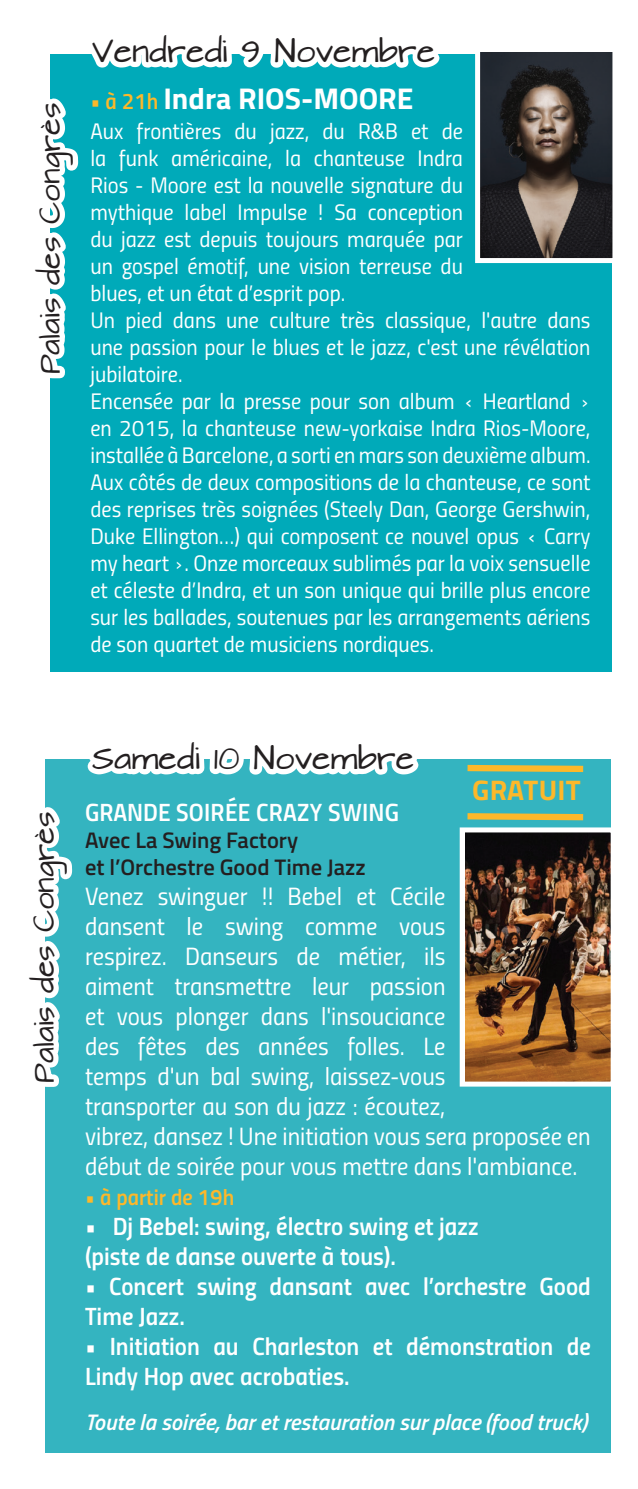
<style>
.page{position:relative;width:638px;height:1489px;background:#fff}
.page>*{position:absolute;margin:0;border:0;box-sizing:border-box;transform-origin:0 0}
.t1{font:700 30px "Titillium";color:#fff}
.t2{font:700 28.25px "Titillium";letter-spacing:.01em;color:#fdb82a}
.t3{font:27.5px "Architects Daughter";color:#231f20}
.t4{font:25px/30px "Titillium Regular Upright";color:#fff}
.t5{font:25px/30px "Titillium Semibold Upright";color:#fff}
.t6{font:25px "Architects Daughter";color:#231f20}
.t7{font:22.5px/27px "Titillium Regular Upright";color:#fff;text-align:justify}
.t8{font:italic 600 22.5px "Titillium";color:#fff}
.t9{font:600 22.5px "Titillium";color:#231f20}
.t10{font:22.5px "Titillium Semibold Upright";color:#fdb82a}
.s1{font-family:"Titillium Semibold Upright";font-weight:400;font-size:22.5px;color:#fdb82a}
</style>
<div class="page">
<div style="left:51px;top:54px;width:561px;height:617px;background:#00aab9"></div>
<img style="left:481px;top:52px;width:130px;height:205px">
<div style="left:475px;top:39px;width:142px;height:224px;border:5px solid #fff"></div>
<svg style="left:50px;top:54px;width:390px;height:332px"></svg>
<div style="left:45px;top:759px;width:566px;height:693px;background:#34b4c0"></div>
<svg style="left:45px;top:759px;width:374px;height:328px"></svg>
<img style="left:466px;top:833px;width:143px;height:247px">
<div style="left:460px;top:827px;width:155px;height:259px;border:5px solid #fff"></div>
<svg style="left:467px;top:764px;width:117px;height:9px"></svg>
<svg style="left:467px;top:813px;width:117px;height:8px"></svg>
<p class="t6" style="left:37px;top:374px;width:273px;rotate:-90deg">Palais des Congrès</p>
<p class="t3" style="left:92px;top:37px;width:345px">Vendredi 9 Novembre</p>
<p class="t1" style="left:90px;top:76px;width:325px"><span class="s1">• à 21h</span> Indra RIOS-MOORE</p>
<p class="t7" style="left:90px;top:116px;width:374px">Aux frontières du jazz, du R&amp;B et de la funk américaine, la chanteuse Indra Rios - Moore est la nouvelle signature du mythique label Impulse ! Sa conception du jazz est depuis toujours marquée par un gospel émotif, une vision terreuse du blues, et un état d’esprit pop.</p>
<p class="t7" style="left:90px;top:305px;width:502px">Un pied dans une culture très classique, l'autre dans une passion pour le blues et le jazz, c'est une révélation jubilatoire.</p>
<p class="t7" style="left:90px;top:386px;width:502px">Encensée par la presse pour son album « Heartland » en 2015, la chanteuse new-yorkaise Indra Rios-Moore, installée à Barcelone, a sorti en mars son deuxième album.<br>Aux côtés de deux compositions de la chanteuse, ce sont des reprises très soignées (Steely Dan, George Gershwin, Duke Ellington…) qui composent ce nouvel opus « Carry my heart ». Onze morceaux sublimés par la voix sensuelle et céleste d’Indra, et un son unique qui brille plus encore sur les ballades, soutenues par les arrangements aériens de son quartet de musiciens nordiques.</p>
<p class="t6" style="left:31px;top:1082px;width:273px;rotate:-90deg">Palais des Congrès</p>
<p class="t3" style="left:92px;top:743px;width:324px">Samedi 10 Novembre</p>
<p class="t5" style="left:85px;top:795px;width:316px">GRANDE SOIRÉE CRAZY SWING</p>
<p class="t9" style="left:85px;top:822px;width:215px">Avec La Swing Factory</p>
<p class="t9" style="left:85px;top:849px;width:282px">et l’Orchestre Good Time Jazz</p>
<p class="t4" style="left:85px;top:879px;width:507px">Venez swinguer !! Bebel et Cécile<br>dansent le swing comme vous<br>respirez. Danseurs de métier, ils<br>aiment transmettre leur passion<br>et vous plonger dans l'insouciance<br>des fêtes des années folles. Le<br>temps d'un bal swing, laissez-vous<br>transporter au son du jazz : écoutez,<br>vibrez, dansez ! Une initiation vous sera proposée en début de soirée pour vous mettre dans l'ambiance.</p>
<p class="t10" style="left:85px;top:1179px;width:151px">• à partir de 19h</p>
<p class="t5" style="left:85px;top:1209px;width:395px">• Dj Bebel: swing, électro swing et jazz</p>
<p class="t5" style="left:85px;top:1239px;width:312px">(piste de danse ouverte à tous).</p>
<p class="t5" style="left:85px;top:1269px;width:507px">• Concert swing dansant avec l’orchestre Good<br>Time Jazz.</p>
<p class="t5" style="left:85px;top:1329px;width:507px">• Initiation au Charleston et démonstration de<br>Lindy Hop avec acrobaties.</p>
<p class="t8" style="left:85px;top:1404px;width:503px">Toute la soirée, bar et restauration sur place (food truck)</p>
<p class="t2" style="left:472px;top:769px;width:110px">GRATUIT</p>
</div>
